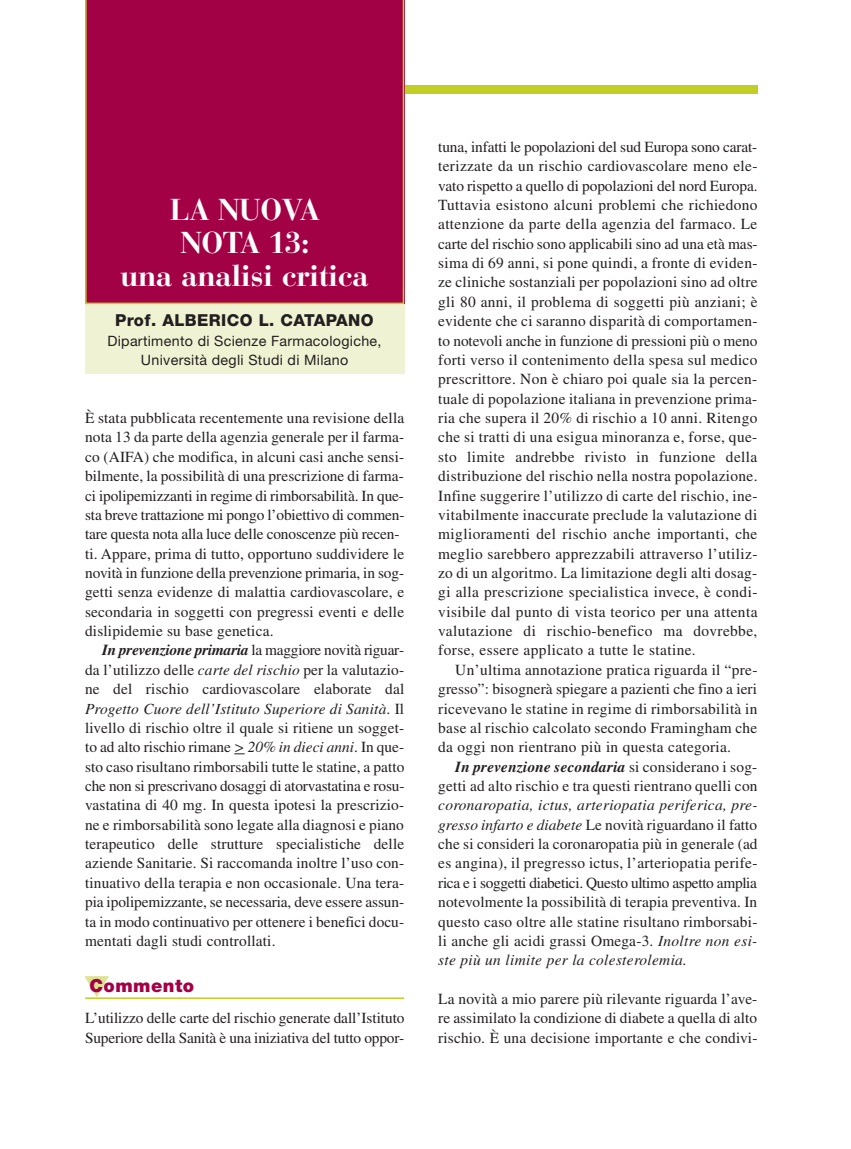
<style>
.page{position:relative;width:851px;height:1149px;background:#fff}
.page>*{position:absolute;margin:0;border:0;box-sizing:border-box;transform-origin:0 0}
.t1{font:700 30px/33px "Bauer Bodoni";letter-spacing:-.015em;color:#fff;text-align:center}
.t2{font:900 18px "Helvetica Neue";letter-spacing:.025em;color:#a30146}
.t3{font:800 16.5px "Helvetica Neue";letter-spacing:.025em;color:#231f20}
.t4{font:15.3px/19.4px "Times";letter-spacing:.01em;color:#231f20;text-align:justify}
.t5{font:14.25px/18.9px "Helvetica Neue";letter-spacing:.02em;color:#231f20;text-align:center}
.s1{font-weight:700;font-style:italic}
.s2{font-style:italic}
.s3{color:#dee394}
</style>
<div class="page">
<div style="left:85px;top:0;width:319px;height:374px;background:#f0f3d3"></div>
<div style="left:85px;top:85px;width:672px;height:9px;background:#c1ce23"></div>
<div style="left:85px;top:0;width:319px;height:304px;background:#a30146"></div>
<hr style="left:85px;top:997px;width:319px;height:1px;background:#c1ce23">
<h1 class="t1" style="left:120px;top:197px;width:250px">LA NUOVA<br>NOTA 13:<br>una analisi critica</h1>
<p class="t3" style="left:115px;top:314px;width:260px">Prof. ALBERICO L. CATAPANO</p>
<p class="t5" style="left:107px;top:333px;width:275px">Dipartimento di Scienze Farmacologiche,<br>Università degli Studi di Milano</p>
<p class="t4" style="left:85px;top:409px;width:321px;text-align:left">È stata pubblicata recentemente una revisione della nota 13 da parte della agenzia generale per il farma&shy;co (AIFA) che modifica, in alcuni casi anche sensi&shy;bilmente, la possibilità di una prescrizione di farma&shy;ci ipolipemizzanti in regime di rimborsabilità. In que&shy;sta breve trattazione mi pongo l’obiettivo di commen&shy;tare questa nota alla luce delle conoscenze più recen&shy;ti. Appare, prima di tutto, opportuno suddividere le novità in funzione della prevenzione primaria, in sog&shy;getti senza evidenze di malattia cardiovascolare, e secondaria in soggetti con pregressi eventi e delle dislipidemie su base genetica.</p>
<p class="t4" style="left:85px;top:642px;width:321px;text-indent:17px"><span class="s1">In prevenzione primaria</span> la maggiore novità riguar&shy;da l’utilizzo delle <span class="s2">carte del rischio</span> per la valutazio&shy;ne del rischio cardiovascolare elaborate dal <span class="s2">Progetto Cuore dell’Istituto Superiore di Sanità</span>. Il livello di rischio oltre il quale si ritiene un sogget&shy;to ad alto rischio rimane <span class="s2">&gt; 20% in dieci anni</span>. In que&shy;sto caso risultano rimborsabili tutte le statine, a patto che non si prescrivano dosaggi di atorvastatina e rosu&shy;vastatina di 40 mg. In questa ipotesi la prescrizio&shy;ne e rimborsabilità sono legate alla diagnosi e piano terapeutico delle strutture specialistiche delle aziende Sanitarie. Si raccomanda inoltre l’uso con&shy;tinuativo della terapia e non occasionale. Una tera&shy;pia ipolipemizzante, se necessaria, deve essere assun&shy;ta in modo continuativo per ottenere i benefici docu&shy;mentati dagli studi controllati.</p>
<p class="t2" style="left:83px;top:979px;width:112px"><span class="s3">▼</span>Commento</p>
<p class="t4" style="left:85px;top:1009px;width:321px">L’utilizzo delle carte del rischio generate dall’Istituto<br>Superiore della Sanità è una iniziativa del tutto oppor-</p>
<p class="t4" style="left:438px;top:139px;width:321px">tuna, infatti le popolazioni del sud Europa sono carat&shy;terizzate da un rischio cardiovascolare meno ele&shy;vato rispetto a quello di popolazioni del nord Europa.<br>Tuttavia esistono alcuni problemi che richiedono attenzione da parte della agenzia del farmaco. Le carte del rischio sono applicabili sino ad una età mas&shy;sima di 69 anni, si pone quindi, a fronte di eviden&shy;ze cliniche sostanziali per popolazioni sino ad oltre gli 80 anni, il problema di soggetti più anziani; è evidente che ci saranno disparità di comportamen&shy;to notevoli anche in funzione di pressioni più o meno forti verso il contenimento della spesa sul medico prescrittore. Non è chiaro poi quale sia la percen&shy;tuale di popolazione italiana in prevenzione prima&shy;ria che supera il 20% di rischio a 10 anni. Ritengo che si tratti di una esigua minoranza e, forse, que&shy;sto limite andrebbe rivisto in funzione della distribuzione del rischio nella nostra popolazione.<br>Infine suggerire l’utilizzo di carte del rischio, ine&shy;vitabilmente inaccurate preclude la valutazione di miglioramenti del rischio anche importanti, che meglio sarebbero apprezzabili attraverso l’utiliz&shy;zo di un algoritmo. La limitazione degli alti dosag&shy;gi alla prescrizione specialistica invece, è condi&shy;visibile dal punto di vista teorico per una attenta valutazione di rischio-benefico ma dovrebbe, forse, essere applicato a tutte le statine.</p>
<p class="t4" style="left:438px;top:661px;width:320px;text-indent:17px">Un’ultima annotazione pratica riguarda il “pre&shy;gresso”: bisognerà spiegare a pazienti che fino a ieri ricevevano le statine in regime di rimborsabilità in base al rischio calcolato secondo Framingham che da oggi non rientrano più in questa categoria.</p>
<p class="t4" style="left:438px;top:758px;width:321px;text-align:right"><span class="s1">In prevenzione secondaria</span> si considerano i sog&shy;getti ad alto rischio e tra questi rientrano quelli con</p>
<p class="t4" style="left:438px;top:796px;width:321px"><span class="s2">coronaropatia, ictus, arteriopatia periferica, pre&shy;gresso infarto e diabete</span> Le novità riguardano il fatto che si consideri la coronaropatia più in generale (ad es angina), il pregresso ictus, l’arteriopatia perife&shy;rica e i soggetti diabetici. Questo ultimo aspetto amplia notevolmente la possibilità di terapia preventiva. In questo caso oltre alle statine risultano rimborsabi&shy;li anche gli acidi grassi Omega-3. <span class="s2">Inoltre non esi&shy;ste più un limite per la colesterolemia.</span></p>
<p class="t4" style="left:438px;top:990px;width:321px">La novità a mio parere più rilevante riguarda l’ave&shy;re assimilato la condizione di diabete a quella di alto rischio. È una decisione importante e che condivi-</p>
</div>
